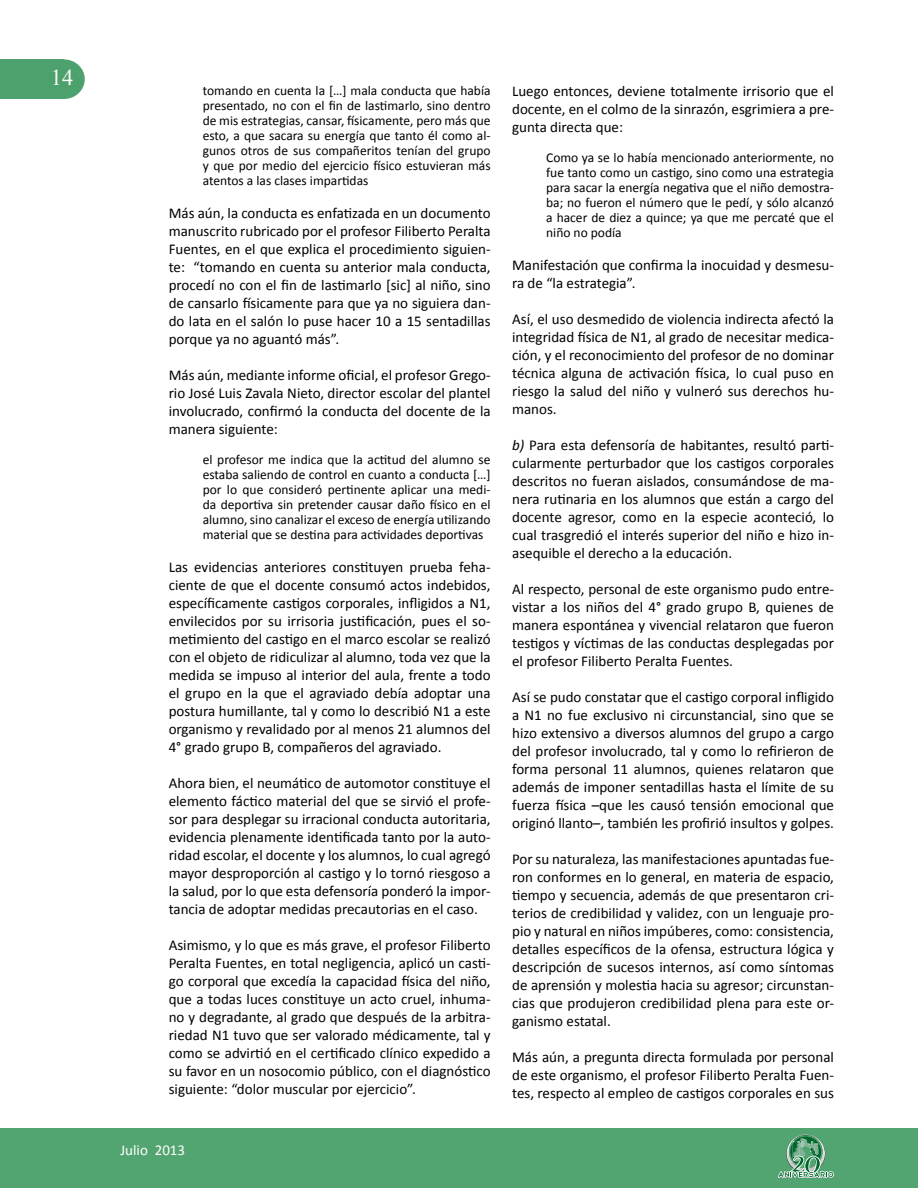
<style>
.page{position:relative;width:918px;height:1188px;background:#fff}
.page>*{position:absolute;margin:0;border:0;box-sizing:border-box;transform-origin:0 0}
.t1{font:22.5px "Times New Roman";color:#fff}
.t2{font:15px/18px "Calibri";color:#000;text-align:justify}
.t3{font:15px "Calibri";color:#fff}
.t4{font:13.5px/15px "Calibri";color:#000;text-align:justify}
.s1{font-style:italic}
</style>
<div class="page">
<div style="left:0;top:59px;width:64px;height:40px;background:#4da16c"></div>
<div style="left:44px;top:59px;width:41px;height:40px;background:#4da16c;border-radius:50%"></div>
<div style="left:0;top:1128px;width:918px;height:60px;background:#52a470"></div>
<svg style="left:778px;top:1135px;width:56px;height:43px"></svg>
<h1 class="t1" style="left:51px;top:63px;width:24px">14</h1>
<p class="t4" style="left:203px;top:83px;width:289px">tomando en cuenta la […] mala conducta que había presentado, no con el fin de lastimarlo, sino dentro de mis estrategias, cansar, físicamente, pero más que esto, a que sacara su energía que tanto él como al&shy;gunos otros de sus compañeritos tenían del grupo y que por medio del ejercicio físico estuvieran más atentos a las clases impartidas</p>
<p class="t2" style="left:169px;top:204px;width:323px">Más aún, la conducta es enfatizada en un documento manuscrito rubricado por el profesor Filiberto Peralta Fuentes, en el que explica el procedimiento siguien&shy;te: “tomando en cuenta su anterior mala conducta, procedí no con el fin de lastimarlo [sic] al niño, sino de cansarlo físicamente para que ya no siguiera dan&shy;do lata en el salón lo puse hacer 10 a 15 sentadillas porque ya no aguantó más”.</p>
<p class="t2" style="left:169px;top:366px;width:323px">Más aún, mediante informe oficial, el profesor Grego&shy;rio José Luis Zavala Nieto, director escolar del plantel involucrado, confirmó la conducta del docente de la manera siguiente:</p>
<p class="t4" style="left:203px;top:452px;width:289px">el profesor me indica que la actitud del alumno se estaba saliendo de control en cuanto a conducta […] por lo que consideró pertinente aplicar una medi&shy;da deportiva sin pretender causar daño físico en el alumno, sino canalizar el exceso de energía utilizando material que se destina para actividades deportivas</p>
<p class="t2" style="left:169px;top:558px;width:323px">Las evidencias anteriores constituyen prueba feha&shy;ciente de que el docente consumó actos indebidos, específicamente castigos corporales, infligidos a N1, envilecidos por su irrisoria justificación, pues el so&shy;metimiento del castigo en el marco escolar se realizó con el objeto de ridiculizar al alumno, toda vez que la medida se impuso al interior del aula, frente a todo el grupo en la que el agraviado debía adoptar una postura humillante, tal y como lo describió N1 a este organismo y revalidado por al menos 21 alumnos del 4° grado grupo B, compañeros del agraviado.</p>
<p class="t2" style="left:169px;top:774px;width:323px">Ahora bien, el neumático de automotor constituye el elemento fáctico material del que se sirvió el profe&shy;sor para desplegar su irracional conducta autoritaria, evidencia plenamente identificada tanto por la auto&shy;ridad escolar, el docente y los alumnos, lo cual agregó mayor desproporción al castigo y lo tornó riesgoso a la salud, por lo que esta defensoría ponderó la impor&shy;tancia de adoptar medidas precautorias en el caso.</p>
<p class="t2" style="left:169px;top:936px;width:323px">Asimismo, y lo que es más grave, el profesor Filiberto Peralta Fuentes, en total negligencia, aplicó un casti&shy;go corporal que excedía la capacidad física del niño, que a todas luces constituye un acto cruel, inhuma&shy;no y degradante, al grado que después de la arbitra&shy;riedad N1 tuvo que ser valorado médicamente, tal y como se advirtió en el certificado clínico expedido a su favor en un nosocomio público, con el diagnóstico siguiente: “dolor muscular por ejercicio”.</p>
<p class="t3" style="left:121px;top:1140px;width:66px">Julio 2013</p>
<p class="t2" style="left:512px;top:82px;width:323px">Luego entonces, deviene totalmente irrisorio que el docente, en el colmo de la sinrazón, esgrimiera a pre&shy;gunta directa que:</p>
<p class="t4" style="left:546px;top:150px;width:289px">Como ya se lo había mencionado anteriormente, no fue tanto como un castigo, sino como una estrategia para sacar la energía negativa que el niño demostra&shy;ba; no fueron el número que le pedí, y sólo alcanzó a hacer de diez a quince; ya que me percaté que el niño no podía</p>
<p class="t2" style="left:512px;top:256px;width:323px">Manifestación que confirma la inocuidad y desmesu&shy;ra de “la estrategia”.</p>
<p class="t2" style="left:512px;top:310px;width:323px">Así, el uso desmedido de violencia indirecta afectó la integridad física de N1, al grado de necesitar medica&shy;ción, y el reconocimiento del profesor de no dominar técnica alguna de activación física, lo cual puso en riesgo la salud del niño y vulneró sus derechos hu&shy;manos.</p>
<p class="t2" style="left:512px;top:436px;width:323px"><span class="s1">b)</span> Para esta defensoría de habitantes, resultó parti&shy;cularmente perturbador que los castigos corporales descritos no fueran aislados, consumándose de ma&shy;nera rutinaria en los alumnos que están a cargo del docente agresor, como en la especie aconteció, lo cual trasgredió el interés superior del niño e hizo in&shy;asequible el derecho a la educación.</p>
<p class="t2" style="left:512px;top:580px;width:323px">Al respecto, personal de este organismo pudo entre&shy;vistar a los niños del 4° grado grupo B, quienes de manera espontánea y vivencial relataron que fueron testigos y víctimas de las conductas desplegadas por el profesor Filiberto Peralta Fuentes.</p>
<p class="t2" style="left:512px;top:688px;width:323px">Así se pudo constatar que el castigo corporal infligido a N1 no fue exclusivo ni circunstancial, sino que se hizo extensivo a diversos alumnos del grupo a cargo del profesor involucrado, tal y como lo refirieron de forma personal 11 alumnos, quienes relataron que además de imponer sentadillas hasta el límite de su fuerza física –que les causó tensión emocional que originó llanto–, también les profirió insultos y golpes.</p>
<p class="t2" style="left:512px;top:850px;width:323px">Por su naturaleza, las manifestaciones apuntadas fue&shy;ron conformes en lo general, en materia de espacio, tiempo y secuencia, además de que presentaron cri&shy;terios de credibilidad y validez, con un lenguaje pro&shy;pio y natural en niños impúberes, como: consistencia, detalles específicos de la ofensa, estructura lógica y descripción de sucesos internos, así como síntomas de aprensión y molestia hacia su agresor; circunstan&shy;cias que produjeron credibilidad plena para este or&shy;ganismo estatal.</p>
<p class="t2" style="left:512px;top:1048px;width:323px">Más aún, a pregunta directa formulada por personal de este organismo, el profesor Filiberto Peralta Fuen&shy;tes, respecto al empleo de castigos corporales en sus</p>
</div>
